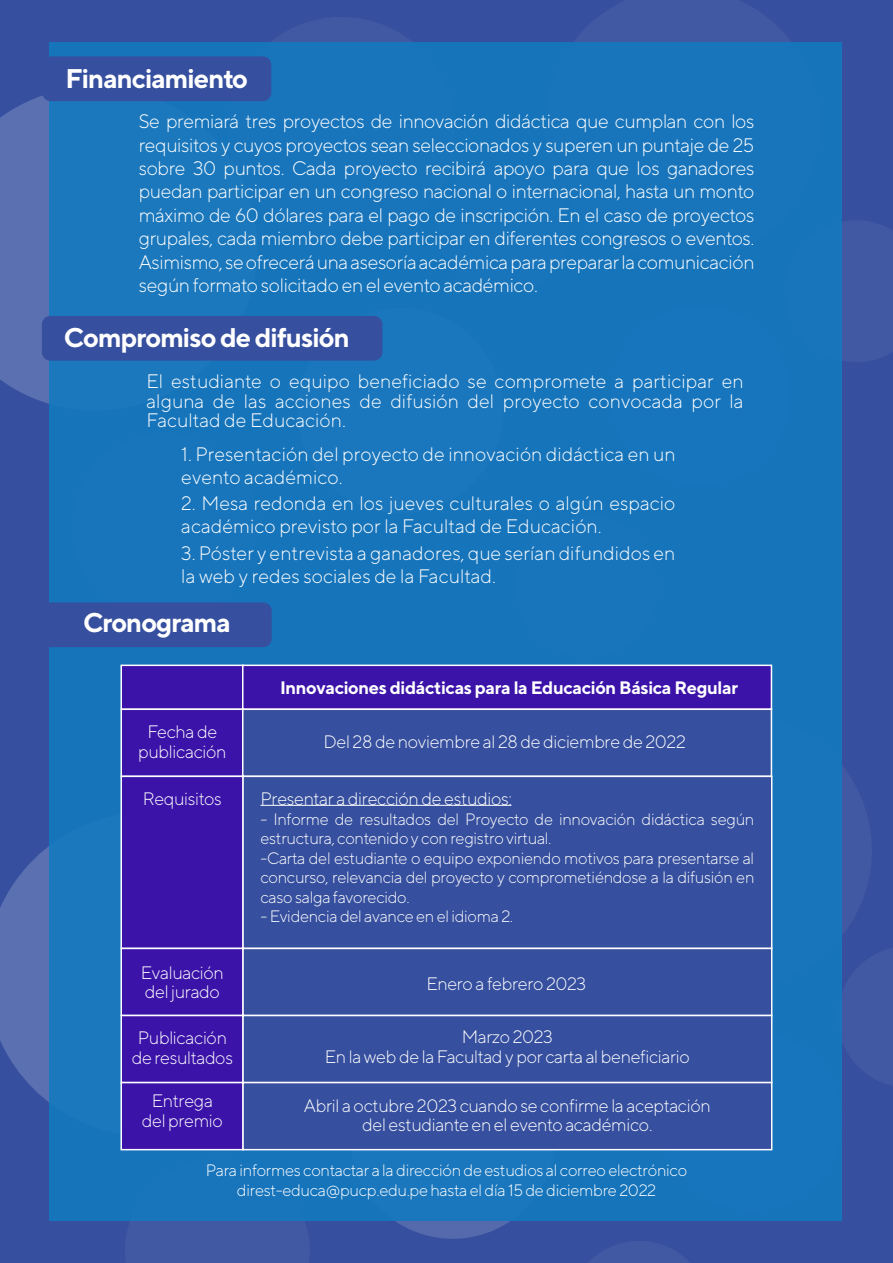
<style>
.page{position:relative;width:893px;height:1263px;background:#364f9e}
.page>*{position:absolute;margin:0;border:0;box-sizing:border-box;transform-origin:0 0}
.t1{font:700 27px "TT Norms";letter-spacing:-.035em;color:#fff}
.t2{font:300 19.5px/23.4px "TT Norms";color:#fff}
.t3{font:300 18px/19.5px "TT Norms";letter-spacing:-.02em;color:#fff;text-align:center}
.t4{font:700 18px "TT Norms";letter-spacing:-.02em;color:#fff}
.t5{font:300 16.5px/19.5px "TT Norms";letter-spacing:-.02em;color:#fff}
</style>
<div class="page">
<div style="left:228px;top:17px;width:227px;height:228px;background:#4159a3;border-radius:50%"></div>
<div style="left:0;top:95px;width:49px;height:309px;background:#5b70b0"></div>
<svg style="left:574px;top:0;width:217px;height:42px;fill:#4159a3"></svg>
<div style="left:842px;top:221px;width:51px;height:141px;background:#4159a3"></div>
<svg style="left:0;top:846px;width:49px;height:256px;fill:#5b70b0"></svg>
<div style="left:125px;top:1220px;width:185px;height:43px;background:#4159a3"></div>
<svg style="left:350px;top:1220px;width:205px;height:19px"></svg>
<svg style="left:842px;top:766px;width:30px;height:168px;fill:#4159a3"></svg>
<svg style="left:842px;top:948px;width:51px;height:137px"></svg>
<svg style="left:589px;top:1241px;width:101px;height:22px"></svg>
<div style="left:49px;top:42px;width:793px;height:1178px;background:#127ac0"></div>
<div style="left:42px;top:56px;width:229px;height:45px;background:#364f9e;border-radius:8px"></div>
<div style="left:42px;top:316px;width:340px;height:45px;background:#364f9e;border-radius:8px"></div>
<div style="left:120px;top:664px;width:124px;height:46px;background:#3b13a8;border:2px solid #fff"></div>
<div style="left:242px;top:664px;width:530px;height:46px;background:#3b13a8;border:2px solid #fff"></div>
<div style="left:120px;top:708px;width:124px;height:69px;background:#3b13a8;border:2px solid #fff"></div>
<div style="left:242px;top:708px;width:530px;height:69px;background:#364f9e;border:2px solid #fff"></div>
<div style="left:120px;top:776px;width:124px;height:173px;background:#3b13a8;border:2px solid #fff"></div>
<div style="left:242px;top:776px;width:530px;height:173px;background:#364f9e;border:2px solid #fff"></div>
<div style="left:120px;top:948px;width:124px;height:68px;background:#3b13a8;border:2px solid #fff"></div>
<div style="left:242px;top:948px;width:530px;height:68px;background:#364f9e;border:2px solid #fff"></div>
<div style="left:120px;top:1015px;width:124px;height:68px;background:#3b13a8;border:2px solid #fff"></div>
<div style="left:242px;top:1015px;width:530px;height:68px;background:#364f9e;border:2px solid #fff"></div>
<div style="left:120px;top:1082px;width:124px;height:68px;background:#3b13a8;border:2px solid #fff"></div>
<div style="left:242px;top:1082px;width:530px;height:68px;background:#364f9e;border:2px solid #fff"></div>
<hr style="left:260px;top:805px;width:251px;height:1px;background:#fff">
<div style="left:42px;top:602px;width:230px;height:45px;background:#364f9e;border-radius:8px"></div>
<h1 class="t1" style="left:65px;top:61px;width:184px">Financiamiento</h1>
<p class="t2" style="left:139px;top:109px;width:617px;text-align:justify">Se premiará tres proyectos de innovación didáctica que cumplan con los requisitos y cuyos proyectos sean seleccionados y superen un puntaje de 25 sobre 30 puntos. Cada proyecto recibirá apoyo para que los ganadores puedan participar en un congreso nacional o internacional, hasta un monto máximo de 60 dólares para el pago de inscripción. En el caso de proyectos grupales, cada miembro debe participar en diferentes congresos o eventos.<br>Asimismo, se ofrecerá una asesoría académica para preparar la comunicación según formato solicitado en el evento académico.</p>
<h1 class="t1" style="left:64px;top:321px;width:287px">Compromiso de difusión</h1>
<p class="t2" style="left:147px;top:371px;width:599px;line-height:19.5px;text-align:justify">El estudiante o equipo beneficiado se compromete a participar en alguna de las acciones de difusión del proyecto convocada por la Facultad de Educación.</p>
<p class="t2" style="left:181px;top:442px;width:496px">1. Presentación del proyecto de innovación didáctica en un evento académico.</p>
<p class="t2" style="left:181px;top:491px;width:496px">2. Mesa redonda en los jueves culturales o algún espacio académico previsto por la Facultad de Educación.</p>
<p class="t2" style="left:181px;top:541px;width:496px">3. Póster y entrevista a ganadores, que serían difundidos en la web y redes sociales de la Facultad.</p>
<h1 class="t1" style="left:83px;top:606px;width:150px">Cronograma</h1>
<p class="t3" style="left:138px;top:722px;width:90px">Fecha de publicación</p>
<p class="t3" style="left:143px;top:789px;width:80px">Requisitos</p>
<p class="t4" style="left:280px;top:677px;width:459px">Innovaciones didácticas para la Educación Básica Regular</p>
<p class="t3" style="left:324px;top:732px;width:364px">Del 28 de noviembre al 28 de diciembre de 2022</p>
<p class="t3" style="left:260px;top:789px;width:253px">Presentar a dirección de estudios:</p>
<p class="t5" style="left:260px;top:809px;width:495px">- Informe de resultados del Proyecto de innovación didáctica según estructura, contenido y con registro virtual.<br>-Carta del estudiante o equipo exponiendo motivos para presentarse al concurso, relevancia del proyecto y comprometiéndose a la difusión en caso salga favorecido.</p>
<p class="t5" style="left:260px;top:906px;width:254px">- Evidencia del avance en el idioma 2.</p>
<p class="t3" style="left:141px;top:962px;width:85px;text-align:left">Evaluación del jurado</p>
<p class="t3" style="left:426px;top:974px;width:161px">Enero a febrero 2023</p>
<p class="t3" style="left:132px;top:1028px;width:103px">Publicación de resultados</p>
<p class="t3" style="left:325px;top:1027px;width:367px">Marzo 2023<br>En la web de la Facultad y por carta al beneficiario</p>
<p class="t3" style="left:142px;top:1090px;width:83px">Entrega del premio</p>
<p class="t3" style="left:304px;top:1095px;width:408px">Abril a octubre 2023 cuando se confirme la aceptación del estudiante en el evento académico.</p>
<p class="t5" style="left:206px;top:1160px;width:483px;text-align:center">Para informes contactar a la dirección de estudios al correo electrónico direst-educa@pucp.edu.pe hasta el día 15 de diciembre 2022</p>
</div>
